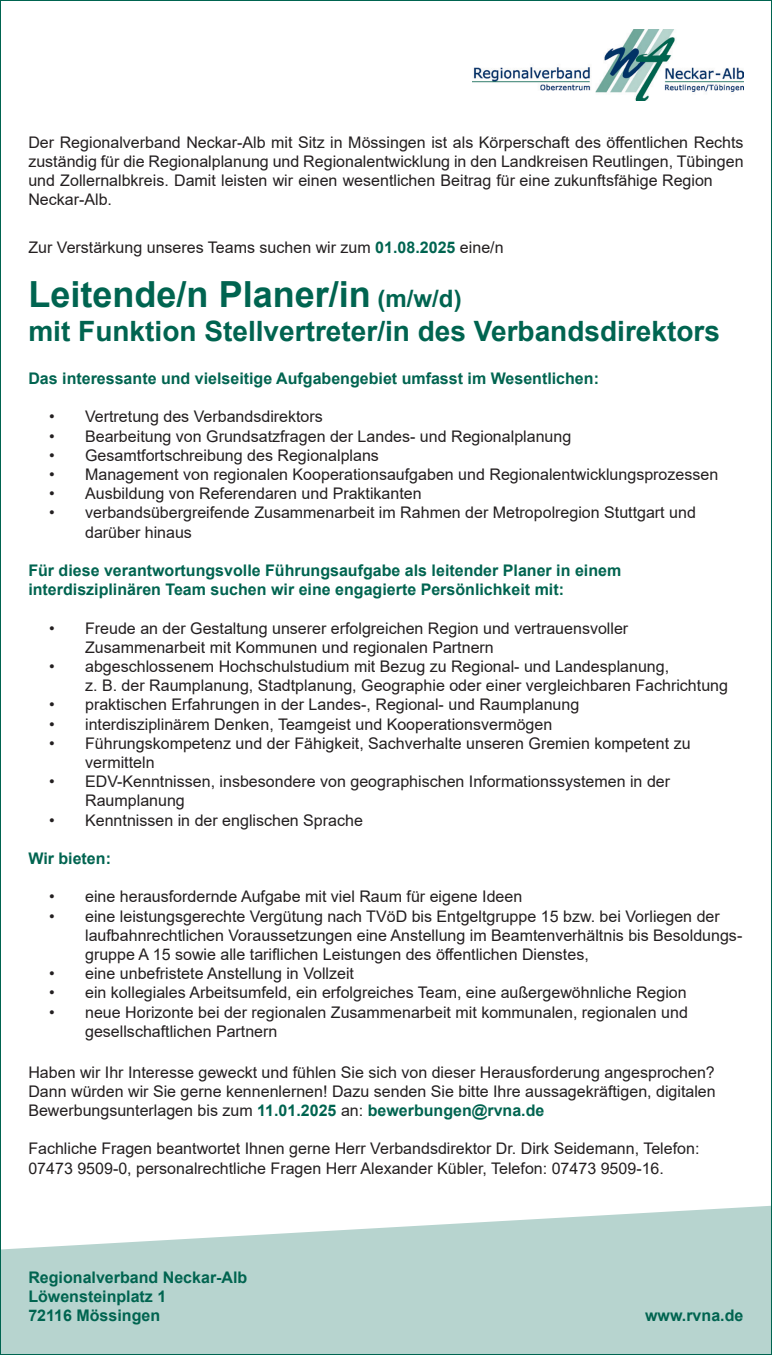
<style>
.page{position:relative;width:772px;height:1355px;background:#fff}
.page>*{position:absolute;margin:0;border:0;box-sizing:border-box;transform-origin:0 0}
.t1{font:700 36px "Arial";color:#006450}
.t2{font:700 28px "Arial";color:#006450}
.t3{font:16px/19.2px "Arial";color:#231f20}
.t4{font:700 16px/19.2px "Arial";color:#006450}
.s1{font-style:inherit}
.s2{font-weight:700;color:#006450}
.s3{font-size:24px}
</style>
<div class="page">
<img style="left:472px;top:29px;width:271px;height:71px">
<svg style="left:2px;top:1206px;width:767px;height:147px;background:#c1dad6"></svg>
<p class="t3" style="left:28px;top:132px;width:716px">Der Regionalverband Neckar-Alb mit Sitz in Mössingen ist als Körperschaft des öffentlichen Rechts zuständig für die Regionalplanung und Regionalentwicklung in den Landkreisen Reutlingen, Tübingen und Zollernalbkreis. <span class="s1">Damit</span> leisten wir einen wesentlichen Beitrag für eine zukunftsfähige Region Neckar-Alb.</p>
<p class="t3" style="left:28px;top:238px;width:476px">Zur Verstärkung unseres Teams suchen wir zum <span class="s2">01.08.2025</span> eine/n</p>
<p class="t1" style="left:28px;top:269px;width:434px">Leitende/n Planer/in <span class="s3">(m/w/d)</span></p>
<p class="t2" style="left:28px;top:311px;width:692px">mit Funktion Stellvertreter/in des Verbandsdirektors</p>
<p class="t4" style="left:28px;top:369px;width:571px">Das interessante und vielseitige Aufgabengebiet umfasst im Wesentlichen:</p>
<p class="t3" style="left:49px;top:407px;width:275px">• Vertretung des Verbandsdirektors</p>
<p class="t3" style="left:49px;top:426px;width:523px">• Bearbeitung von Grundsatzfragen der Landes- und Regionalplanung</p>
<p class="t3" style="left:49px;top:445px;width:331px">• Gesamtfortschreibung des Regionalplans</p>
<p class="t3" style="left:49px;top:465px;width:670px">• Management von regionalen Kooperationsaufgaben und Regionalentwicklungsprozessen</p>
<p class="t3" style="left:49px;top:484px;width:374px">• Ausbildung von Referendaren und Praktikanten</p>
<p class="t3" style="left:85px;top:503px;width:612px;text-indent:-36px">• verbandsübergreifende Zusammenarbeit im Rahmen der Metropolregion Stuttgart und darüber hinaus</p>
<p class="t4" style="left:28px;top:561px;width:594px">Für diese verantwortungsvolle Führungsaufgabe als leitender Planer in einem interdisziplinären Team suchen wir eine engagierte Persönlichkeit mit:</p>
<p class="t3" style="left:85px;top:618px;width:544px;text-indent:-36px">• Freude an der Gestaltung unserer erfolgreichen Region und vertrauensvoller<br>Zusammenarbeit mit Kommunen und regionalen Partnern</p>
<p class="t3" style="left:85px;top:657px;width:644px;text-indent:-36px">• abgeschlossenem Hochschulstudium mit Bezug zu Regional- und Landesplanung,<br>z. B. der Raumplanung, Stadtplanung, Geographie oder einer vergleichbaren Fachrichtung</p>
<p class="t3" style="left:49px;top:695px;width:531px">• praktischen Erfahrungen in der Landes-, Regional- und Raumplanung</p>
<p class="t3" style="left:49px;top:714px;width:504px">• interdisziplinärem Denken, Teamgeist und Kooperationsvermögen</p>
<p class="t3" style="left:85px;top:733px;width:606px;text-indent:-36px">• Führungskompetenz und der Fähigkeit, Sachverhalte unseren Gremien kompetent zu vermitteln</p>
<p class="t3" style="left:85px;top:772px;width:586px;text-indent:-36px">• EDV-Kenntnissen, insbesondere von geographischen Informationssystemen in der<br>Raumplanung</p>
<p class="t3" style="left:49px;top:810px;width:315px">• Kenntnissen in der englischen Sprache</p>
<p class="t4" style="left:28px;top:849px;width:84px">Wir bieten:</p>
<p class="t3" style="left:49px;top:887px;width:474px">• eine herausfordernde Aufgabe mit viel Raum für eigene Ideen</p>
<p class="t3" style="left:85px;top:906px;width:658px;text-indent:-36px">• eine leistungsgerechte Vergütung nach TVöD bis Entgeltgruppe 15 bzw. bei Vorliegen der laufbahnrechtlichen Voraussetzungen eine Anstellung im Beamtenverhältnis bis Besoldungs&shy;gruppe A 15 sowie alle tariflichen Leistungen des öffentlichen Dienstes,</p>
<p class="t3" style="left:49px;top:964px;width:306px">• eine unbefristete Anstellung in Vollzeit</p>
<p class="t3" style="left:49px;top:983px;width:638px">• ein kollegiales Arbeitsumfeld, ein erfolgreiches Team, eine außergewöhnliche Region</p>
<p class="t3" style="left:85px;top:1002px;width:604px;text-indent:-36px">• neue Horizonte bei der regionalen Zusammenarbeit mit kommunalen, regionalen und gesellschaftlichen Partnern</p>
<p class="t3" style="left:28px;top:1062px;width:688px">Haben wir Ihr Interesse geweckt und fühlen Sie sich von dieser Herausforderung angesprochen?<br>Dann würden wir Sie gerne kennenlernen! Dazu senden Sie bitte Ihre aussagekräftigen, digitalen</p>
<p class="t3" style="left:28px;top:1101px;width:517px">Bewerbungsunterlagen bis zum <span class="s2">11.01.2025</span> an: <span class="s2">bewerbungen@rvna.de</span></p>
<p class="t3" style="left:28px;top:1139px;width:672px">Fachliche Fragen beantwortet Ihnen gerne Herr Verbandsdirektor Dr. Dirk Seidemann, Telefon:</p>
<p class="t3" style="left:28px;top:1158px;width:636px">07473 9509-0, personalrechtliche Fragen Herr Alexander Kübler, Telefon: 07473 9509-16.</p>
<p class="t4" style="left:28px;top:1268px;width:220px">Regionalverband Neckar-Alb</p>
<p class="t4" style="left:28px;top:1287px;width:139px">Löwensteinplatz 1</p>
<p class="t4" style="left:28px;top:1306px;width:133px">72116 Mössingen</p>
<p class="t4" style="left:644px;top:1306px;width:100px">www.rvna.de</p>
</div>
